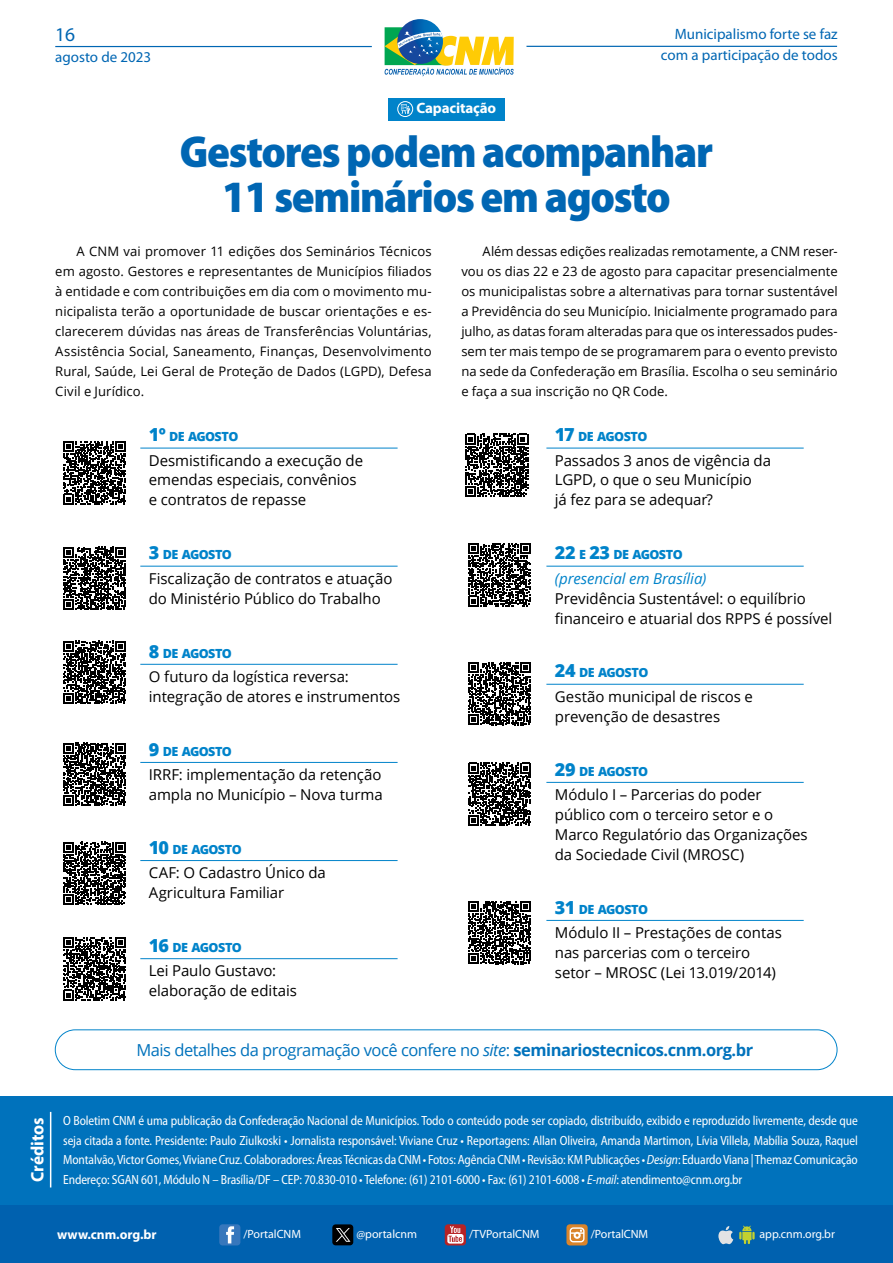
<style>
.page{position:relative;width:893px;height:1263px;background:#fff}
.page>*{position:absolute;margin:0;border:0;box-sizing:border-box;transform-origin:0 0}
.TÍTULO{font:900 semi-condensed 45px/45px "Myriad Pro";letter-spacing:-.03em;color:#0066b3;text-align:center}
.t1{font:19.5px "Myriad Pro";color:#0066b3}
.t2{font:700 18px "Myriad Pro";color:#fff;scale:.96 1}
.SUBTÍTULO{font:16.5px "Open Sans";letter-spacing:-.03em;color:#0072bc}
.ST_NOME{font:15px/20px "Open Sans";letter-spacing:-.005em;color:#000}
.t3{font:15px/21px "Myriad Pro";color:#0066b3;text-align:right}
.ST_NOME-2{font:italic 15px "Open Sans";letter-spacing:-.005em;color:#0083ca}
.RETRANCA{font:700 15px "Myriad Pro";letter-spacing:-.01em;color:#fff}
.t4{font:700 13.5px "Myriad Pro";letter-spacing:-.005em;color:#fff}
.t5{font:semi-condensed 13.35px/19.5px "Myriad Pro";letter-spacing:-.01em;color:#fff;text-align:justify;scale:.94 1}
.TEXTO{font:13.05px/20px "Open Sans";letter-spacing:.005em;color:#000;text-align:justify}
.ST_DATA{font:800 12.6px "Open Sans";letter-spacing:-.05em;color:#0083ca}
.t6{font:12px "Myriad Pro";letter-spacing:-.005em;color:#fff}
.s1{font-size:18px}
.s2{font-style:italic}
.s3{font-weight:700}
</style>
<div class="page">
<hr style="left:55px;top:46px;width:317px;height:1px;background:#0066b3">
<hr style="left:526px;top:46px;width:311px;height:1px;background:#0066b3">
<svg style="left:397px;top:19px;width:46px;height:45px"></svg>
<svg style="left:385px;top:25px;width:129px;height:51px"></svg>
<div style="left:0;top:1096px;width:893px;height:136px;background:#0072bc"></div>
<div style="left:0;top:1205px;width:893px;height:58px;background:#0061af"></div>
<hr style="left:50px;top:1112px;width:1px;height:75px;background:#fff">
<svg style="left:445px;top:1224px;width:21px;height:21px"></svg>
<div style="left:219px;top:1224px;width:21px;height:21px;background:#3777bc;border-radius:3px"></div>
<svg style="left:226px;top:1226px;width:8px;height:17px"></svg>
<svg style="left:566px;top:1224px;width:22px;height:21px"></svg>
<svg style="left:570px;top:1227px;width:14px;height:15px"></svg>
<svg style="left:447px;top:1226px;width:16px;height:17px"></svg>
<svg style="left:718px;top:1226px;width:15px;height:18px"></svg>
<svg style="left:739px;top:1226px;width:16px;height:18px"></svg>
<div style="left:332px;top:1224px;width:21px;height:21px;background:#000;border-radius:3px"></div>
<svg style="left:336px;top:1228px;width:14px;height:14px"></svg>
<div style="left:388px;top:98px;width:117px;height:22px;background:#0083ca"></div>
<svg style="left:401px;top:104px;width:9px;height:10px"></svg>
<div style="left:397px;top:101px;width:16px;height:16px;border:1px solid #fff;border-radius:50%"></div>
<hr style="left:140px;top:448px;width:258px;height:1px;background:#0083ca">
<hr style="left:140px;top:566px;width:258px;height:1px;background:#0083ca">
<hr style="left:140px;top:664px;width:258px;height:1px;background:#0083ca">
<hr style="left:140px;top:762px;width:258px;height:1px;background:#0083ca">
<hr style="left:140px;top:860px;width:258px;height:1px;background:#0083ca">
<hr style="left:140px;top:958px;width:258px;height:1px;background:#0083ca">
<hr style="left:546px;top:448px;width:258px;height:1px;background:#0083ca">
<hr style="left:546px;top:566px;width:258px;height:1px;background:#0083ca">
<hr style="left:546px;top:684px;width:258px;height:1px;background:#0083ca">
<hr style="left:546px;top:782px;width:258px;height:1px;background:#0083ca">
<hr style="left:546px;top:920px;width:258px;height:1px;background:#0083ca">
<svg style="left:63px;top:441px;width:63px;height:63px"></svg>
<svg style="left:63px;top:547px;width:63px;height:63px"></svg>
<svg style="left:63px;top:743px;width:63px;height:63px"></svg>
<svg style="left:63px;top:842px;width:63px;height:63px"></svg>
<svg style="left:63px;top:937px;width:63px;height:63px"></svg>
<svg style="left:468px;top:543px;width:63px;height:63px"></svg>
<svg style="left:468px;top:662px;width:63px;height:63px"></svg>
<svg style="left:468px;top:763px;width:63px;height:63px"></svg>
<svg style="left:468px;top:901px;width:63px;height:63px"></svg>
<svg style="left:63px;top:641px;width:63px;height:63px"></svg>
<div style="left:55px;top:1029px;width:782px;height:41px;border:1px solid #0083ca;border-radius:20px"></div>
<svg style="left:465px;top:434px;width:63px;height:63px"></svg>
<h2 class="t1" style="left:55px;top:23px;width:22px">16</h2>
<p class="t3" style="left:55px;top:47px;width:98px">agosto de 2023</p>
<p class="t3" style="left:661px;top:24px;width:178px">Municipalismo forte se faz com a participação de todos</p>
<p class="RETRANCA" style="left:416px;top:98px;width:81px">Capacitação</p>
<p class="TÍTULO" style="left:180px;top:127px;width:535px">Gestores podem acompanhar<br>11 seminários em agosto</p>
<p class="TEXTO" style="left:55px;top:241px;width:378px;text-indent:21px">A CNM vai promover 11 edições dos Seminários Técnicos em agosto. Gestores e representantes de Municípios filiados à entidade e com contribuições em dia com o movimento mu&shy;nicipalista terão a oportunidade de buscar orientações e es&shy;clarecerem dúvidas nas áreas de Transferências Voluntárias, Assistência Social, Saneamento, Finanças, Desenvolvimento Rural, Saúde, Lei Geral de Proteção de Dados (LGPD), Defesa Civil e Jurídico.</p>
<p class="TEXTO" style="left:461px;top:241px;width:378px;text-indent:21px">Além dessas edições realizadas remotamente, a CNM reser&shy;vou os dias 22 e 23 de agosto para capacitar presencialmente os municipalistas sobre a alternativas para tornar sustentável a Previdência do seu Município. Inicialmente programado para julho, as datas foram alteradas para que os interessados pudes&shy;sem ter mais tempo de se programarem para o evento previsto na sede da Confederação em Brasília. Escolha o seu seminário e faça a sua inscrição no QR Code.</p>
<p class="ST_DATA" style="left:149px;top:427px;width:91px"><span class="s1">1º</span> DE AGOSTO</p>
<p class="ST_NOME" style="left:149px;top:450px;width:216px">Desmistificando a execução de emendas especiais, convênios e contratos de repasse</p>
<p class="ST_DATA" style="left:149px;top:545px;width:85px"><span class="s1">3</span> DE AGOSTO</p>
<p class="ST_NOME" style="left:149px;top:568px;width:245px">Fiscalização de contratos e atuação do Ministério Público do Trabalho</p>
<p class="ST_DATA" style="left:555px;top:427px;width:94px"><span class="s1">17</span> DE AGOSTO</p>
<p class="ST_NOME" style="left:555px;top:450px;width:218px">Passados 3 anos de vigência da<br>LGPD, o que o seu Município<br>já fez para se adequar?</p>
<p class="ST_DATA" style="left:555px;top:545px;width:129px"><span class="s1">22</span> E <span class="s1">23</span> DE AGOSTO</p>
<p class="ST_NOME-2" style="left:555px;top:568px;width:153px">(presencial em Brasília)</p>
<p class="ST_NOME" style="left:555px;top:588px;width:279px">Previdência Sustentável: o equilíbrio financeiro e atuarial dos RPPS é possível</p>
<p class="ST_DATA" style="left:555px;top:663px;width:95px"><span class="s1">24</span> DE AGOSTO</p>
<p class="ST_NOME" style="left:555px;top:686px;width:199px">Gestão municipal de riscos e prevenção de desastres</p>
<p class="ST_DATA" style="left:555px;top:761px;width:95px"><span class="s1">29</span> DE AGOSTO</p>
<p class="ST_NOME" style="left:555px;top:784px;width:254px">Módulo I – Parcerias do poder público com o terceiro setor e o<br>Marco Regulatório das Organizações da Sociedade Civil (MROSC)</p>
<p class="ST_DATA" style="left:555px;top:899px;width:95px"><span class="s1">31</span> DE AGOSTO</p>
<p class="ST_NOME" style="left:555px;top:922px;width:228px">Módulo II – Prestações de contas nas parcerias com o terceiro setor – MROSC (Lei 13.019/2014)</p>
<p class="ST_DATA" style="left:149px;top:643px;width:85px"><span class="s1">8</span> DE AGOSTO</p>
<p class="ST_NOME" style="left:149px;top:666px;width:253px">O futuro da logística reversa: integração de atores e instrumentos</p>
<p class="ST_DATA" style="left:149px;top:741px;width:85px"><span class="s1">9</span> DE AGOSTO</p>
<p class="ST_NOME" style="left:149px;top:764px;width:235px">IRRF: implementação da retenção ampla no Município – Nova turma</p>
<p class="ST_DATA" style="left:149px;top:840px;width:94px"><span class="s1">10</span> DE AGOSTO</p>
<p class="ST_NOME" style="left:149px;top:862px;width:179px">CAF: O Cadastro Único da<br>Agricultura Familiar</p>
<p class="ST_DATA" style="left:149px;top:938px;width:95px"><span class="s1">16</span> DE AGOSTO</p>
<p class="ST_NOME" style="left:149px;top:960px;width:150px">Lei Paulo Gustavo: elaboração de editais</p>
<p class="SUBTÍTULO" style="left:137px;top:1039px;width:618px">Mais detalhes da programação você confere no <span class="s2">site</span>: <span class="s3">seminariostecnicos.cnm.org.br</span></p>
<p class="t2" style="left:26px;top:1182px;width:69px;rotate:-90deg">Créditos</p>
<p class="t5" style="left:63px;top:1111px;width:847px">O Boletim CNM é uma publicação da Confederação Nacional de Municípios. Todo o conteúdo pode ser copiado, distribuído, exibido e reproduzido livremente, desde que seja citada a fonte. Presidente: Paulo Ziulkoski • Jornalista responsável: Viviane Cruz • Reportagens: Allan Oliveira, Amanda Martimon, Lívia Villela, Mabília Souza, Raquel Montalvão, Victor Gomes, Viviane Cruz. Colaboradores: Áreas Técnicas da CNM • Fotos: Agência CNM • Revisão: KM Publicações • <span class="s2">Design</span>: Eduardo Viana | Themaz Comunicação</p>
<p class="t5" style="left:63px;top:1169px;width:724px">Endereço: SGAN 601, Módulo N – Brasília/DF – CEP: 70.830-010 • Telefone: (61) 2101-6000 • Fax: (61) 2101-6008 • <span class="s2">E-mail</span>: atendimento@cnm.org.br</p>
<p class="t4" style="left:57px;top:1225px;width:101px">www.cnm.org.br</p>
<p class="t6" style="left:244px;top:1227px;width:59px">/PortalCNM</p>
<p class="t6" style="left:356px;top:1227px;width:62px">@portalcnm</p>
<p class="t6" style="left:469px;top:1227px;width:72px">/TVPortalCNM</p>
<p class="t6" style="left:591px;top:1227px;width:59px">/PortalCNM</p>
<p class="t6" style="left:759px;top:1227px;width:77px">app.cnm.org.br</p>
</div>
